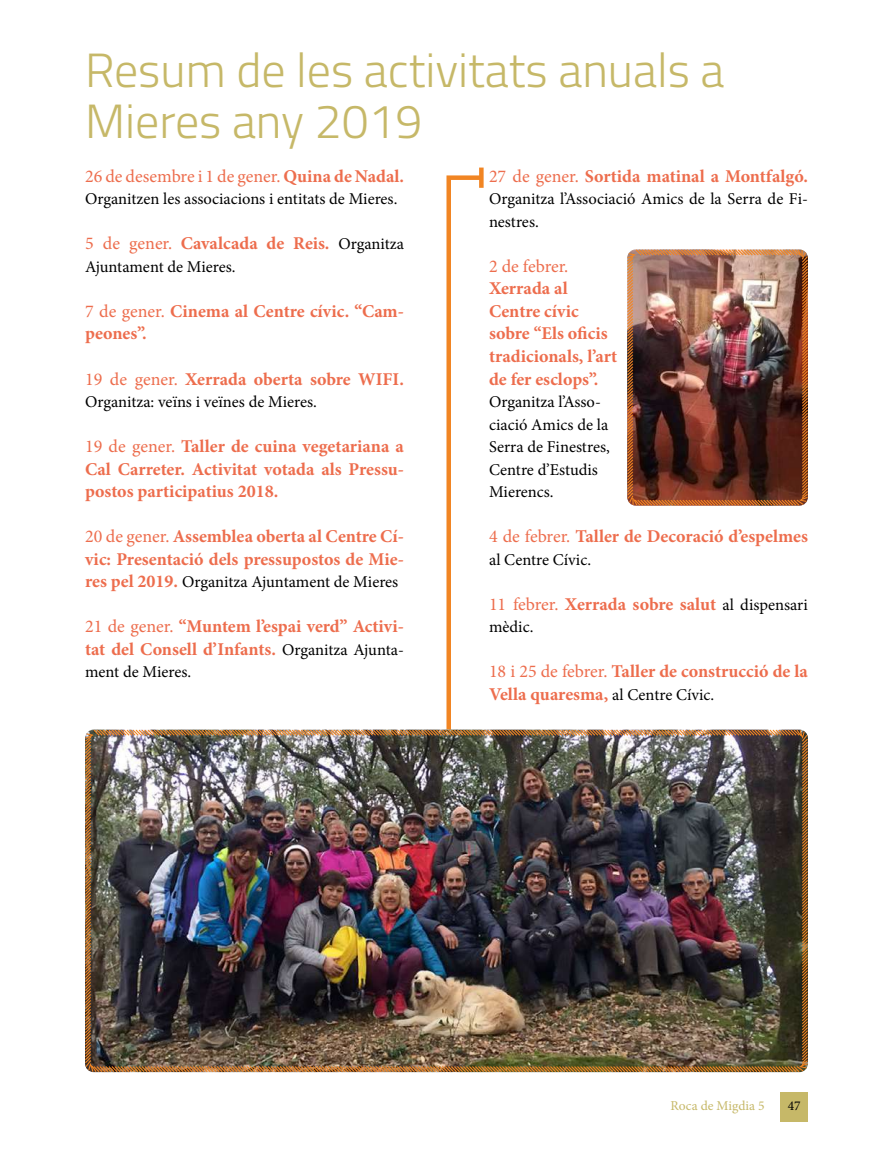
<style>
.page{position:relative;width:893px;height:1170px;background:#fff}
.page>*{position:absolute;margin:0;border:0;box-sizing:border-box;transform-origin:0 0}
.t1{font:300 48px/51px "Titillium";color:#c6b868}
.t2{font:700 18px/22.5px "Minion Pro";color:#ed6d4d}
.t3{font:18px "Minion Pro";color:#ed6d4d}
.t4{font:16.5px/22.5px "Minion Pro";color:#000}
.t5{font:13.5px "Minion Pro";color:#c6b868}
.t6{font:13.5px "Minion Pro";color:#000}
.s1{font-weight:700}
.s2{font-weight:400}
.s3{font-weight:400;font-size:16.5px;color:#000}
.s4{font-weight:700;font-size:18px;color:#ed6d4d}
</style>
<div class="page">
<svg style="left:446px;top:175px;width:33px;height:553px"></svg>
<div style="left:479px;top:167px;width:5px;height:21px;background:#f18523"></div>
<img style="left:627px;top:249px;width:181px;height:257px">
<img style="left:85px;top:728px;width:723px;height:345px">
<div style="left:780px;top:1091px;width:28px;height:30px;background:#c6b868"></div>
<h1 class="t1" style="left:85px;top:42px;width:641px">Resum de les activitats anuals a<br>Mieres any 2019</h1>
<p class="t3" style="left:85px;top:164px;width:320px">26 de desembre i 1 de gener. <span class="s1">Quina de Nadal.</span></p>
<p class="t4" style="left:85px;top:188px;width:314px">Organitzen les associacions i entitats de Mieres.</p>
<p class="t2" style="left:85px;top:232px;width:320px"><span class="s2">5 de gener.</span> Cavalcada de Reis. <span class="s3">Organitza</span></p>
<p class="t4" style="left:85px;top:255px;width:152px">Ajuntament de Mieres.</p>
<p class="t2" style="left:85px;top:300px;width:320px"><span class="s2">7 de gener.</span> Cinema al Centre cívic. “Cam&shy;peones”.</p>
<p class="t2" style="left:85px;top:367px;width:320px"><span class="s2">19 de gener.</span> Xerrada oberta sobre WIFI.</p>
<p class="t4" style="left:85px;top:390px;width:233px">Organitza: veïns i veïnes de Mieres.</p>
<p class="t2" style="left:85px;top:435px;width:320px;text-align:justify"><span class="s2">19 de gener.</span> Taller de cuina vegetariana a Cal Carreter. Activitat votada als Pressu&shy;postos participatius 2018.</p>
<p class="t2" style="left:85px;top:525px;width:320px"><span class="s2">20 de gener.</span> Assemblea oberta al Centre Cí&shy;vic: Presentació dels pressupostos de Mie-</p>
<p class="t4" style="left:85px;top:570px;width:315px"><span class="s4">res pel 2019.</span> Organitza Ajuntament de Mieres</p>
<p class="t2" style="left:85px;top:615px;width:320px"><span class="s2">21 de gener.</span> “Muntem l’espai verd” Activi&shy;tat del Consell d’Infants. <span class="s3">Organitza Ajunta-</span></p>
<p class="t4" style="left:85px;top:660px;width:108px">ment de Mieres.</p>
<p class="t2" style="left:489px;top:165px;width:320px"><span class="s2">27 de gener.</span> Sortida matinal a Montfalgó.</p>
<p class="t4" style="left:489px;top:188px;width:320px">Organitza l’Associació Amics de la Serra de Fi&shy;nestres.</p>
<p class="t3" style="left:489px;top:254px;width:81px">2 de febrer.</p>
<p class="t2" style="left:489px;top:277px;width:130px">Xerrada al<br>Centre cívic sobre “Els oficis tradicionals, l’art de fer esclops”.</p>
<p class="t4" style="left:489px;top:390px;width:122px">Organitza l’Asso&shy;ciació Amics de la<br>Serra de Finestres,<br>Centre d’Estudis<br>Mierencs.</p>
<p class="t2" style="left:489px;top:525px;width:320px"><span class="s2">4 de febrer.</span> Taller de Decoració d’espelmes</p>
<p class="t4" style="left:489px;top:548px;width:104px">al Centre Cívic.</p>
<p class="t2" style="left:489px;top:592px;width:320px"><span class="s2">11 febrer.</span> Xerrada sobre salut <span class="s3">al dispensari</span></p>
<p class="t4" style="left:489px;top:615px;width:46px">mèdic.</p>
<p class="t2" style="left:489px;top:660px;width:320px"><span class="s2">18 i 25 de febrer.</span> Taller de construcció de la<br>Vella quaresma, <span class="s3">al Centre Cívic.</span></p>
<p class="t5" style="left:670px;top:1096px;width:96px">Roca de Migdia 5</p>
<p class="t6" style="left:788px;top:1096px;width:14px">47</p>
</div>
